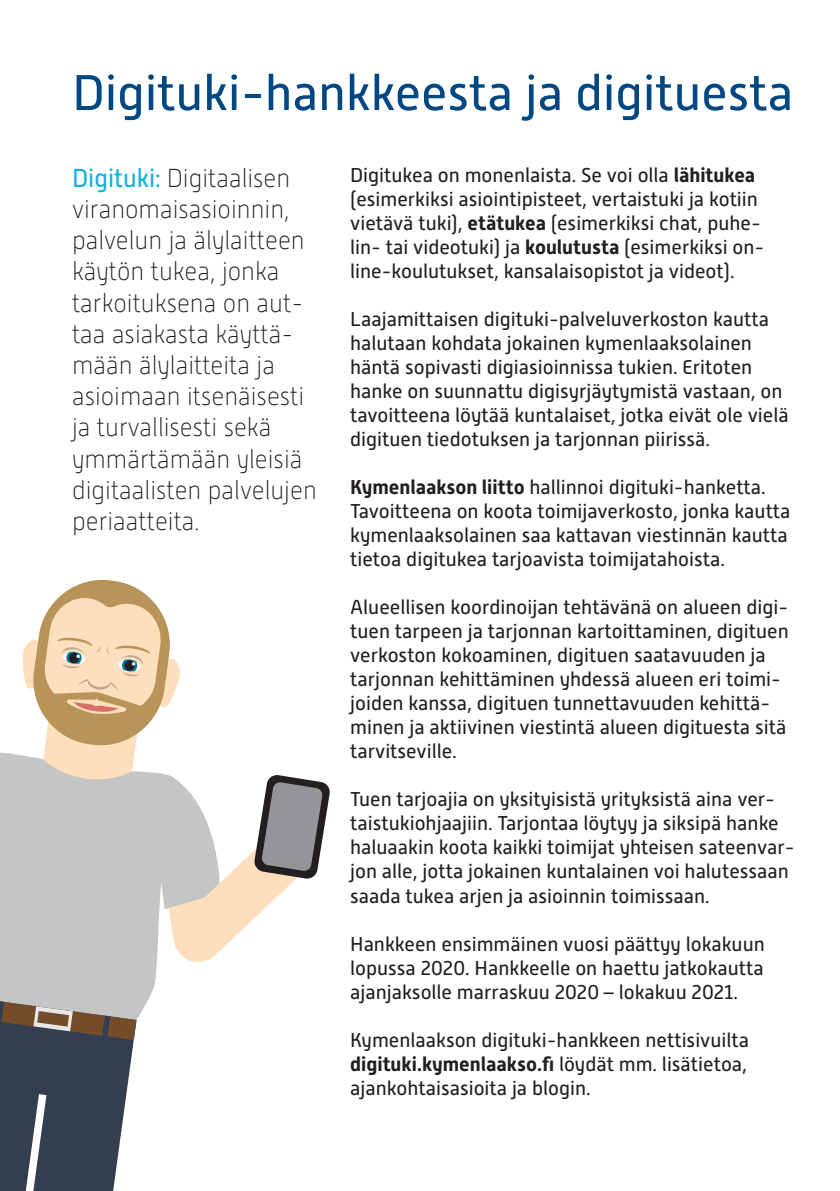
<style>
.page{position:relative;width:840px;height:1191px;background:#fff}
.page>*{position:absolute;margin:0;border:0;box-sizing:border-box;transform-origin:0 0}
.otsikot{font:50px "Alwyn New";color:#014882}
.nosto{font:100 26px/31.2px "Alwyn New";color:#231f20;scale:.95 1}
.leipäteksti{font:20px/24px "Alwyn New";color:#231f20}
.s1{font-weight:400;color:#13b0de}
.s2{font-weight:700}
</style>
<div class="page">
<div style="left:0;top:752px;width:157px;height:268px;background:#c3c6c4"></div>
<svg style="left:0;top:1001px;width:136px;height:190px;background:#565b65"></svg>
<svg style="left:22px;top:579px;width:308px;height:385px"></svg>
<p class="otsikot" style="left:72px;top:65px;width:722px">Digituki-hankkeesta ja digituesta</p>
<p class="nosto" style="left:72px;top:162px;width:259px"><span class="s1">Digituki:</span> Digitaalisen viranomaisasioinnin, palvelun ja älylaitteen käytön tukea, jonka tarkoituksena on aut&shy;taa asiakasta käyttä&shy;mään älylaitteita ja asioimaan itsenäisesti ja turvallisesti sekä ymmärtämään yleisiä digitaalisten palvelujen periaatteita.</p>
<p class="leipäteksti" style="left:350px;top:163px;width:415px">Digitukea on monenlaista. Se voi olla <span class="s2">lähitukea </span>(esimerkiksi asiointipisteet, vertaistuki ja kotiin vietävä tuki), <span class="s2">etätukea</span> (esimerkiksi chat, puhe&shy;lin- tai videotuki) ja <span class="s2">koulutusta</span> (esimerkiksi on&shy;line-koulutukset, kansalaisopistot ja videot).</p>
<p class="leipäteksti" style="left:350px;top:307px;width:440px">Laajamittaisen digituki-palveluverkoston kautta halutaan kohdata jokainen kymenlaaksolainen häntä sopivasti digiasioinnissa tukien. Eritoten hanke on suunnattu digisyrjäytymistä vastaan, on tavoitteena löytää kuntalaiset, jotka eivät ole vielä digituen tiedotuksen ja tarjonnan piirissä.</p>
<p class="leipäteksti" style="left:350px;top:475px;width:441px"><span class="s2">Kymenlaakson liitto</span> hallinnoi digituki-hanketta.<br>Tavoitteena on koota toimijaverkosto, jonka kautta kymenlaaksolainen saa kattavan viestinnän kautta tietoa digitukea tarjoavista toimijatahoista.</p>
<p class="leipäteksti" style="left:350px;top:595px;width:440px">Alueellisen koordinoijan tehtävänä on alueen digi&shy;tuen tarpeen ja tarjonnan kartoittaminen, digituen verkoston kokoaminen, digituen saatavuuden ja tarjonnan kehittäminen yhdessä alueen eri toimi&shy;joiden kanssa, digituen tunnettavuuden kehittä&shy;minen ja aktiivinen viestintä alueen digituesta sitä tarvitseville.</p>
<p class="leipäteksti" style="left:350px;top:787px;width:445px">Tuen tarjoajia on yksityisistä yrityksistä aina ver&shy;taistukiohjaajiin. Tarjontaa löytyy ja siksipä hanke haluaakin koota kaikki toimijat yhteisen sateenvar&shy;jon alle, jotta jokainen kuntalainen voi halutessaan saada tukea arjen ja asioinnin toimissaan.</p>
<p class="leipäteksti" style="left:350px;top:931px;width:416px;text-align:justify">Hankkeen ensimmäinen vuosi päättyy lokakuun lopussa 2020. Hankkeelle on haettu jatkokautta ajanjaksolle marraskuu 2020 – lokakuu 2021.</p>
<p class="leipäteksti" style="left:350px;top:1027px;width:400px;text-align:justify">Kymenlaakson digituki-hankkeen nettisivuilta <span class="s2">digituki.kymenlaakso.fi</span> löydät mm. lisätietoa, ajankohtaisasioita ja blogin.</p>
</div>
